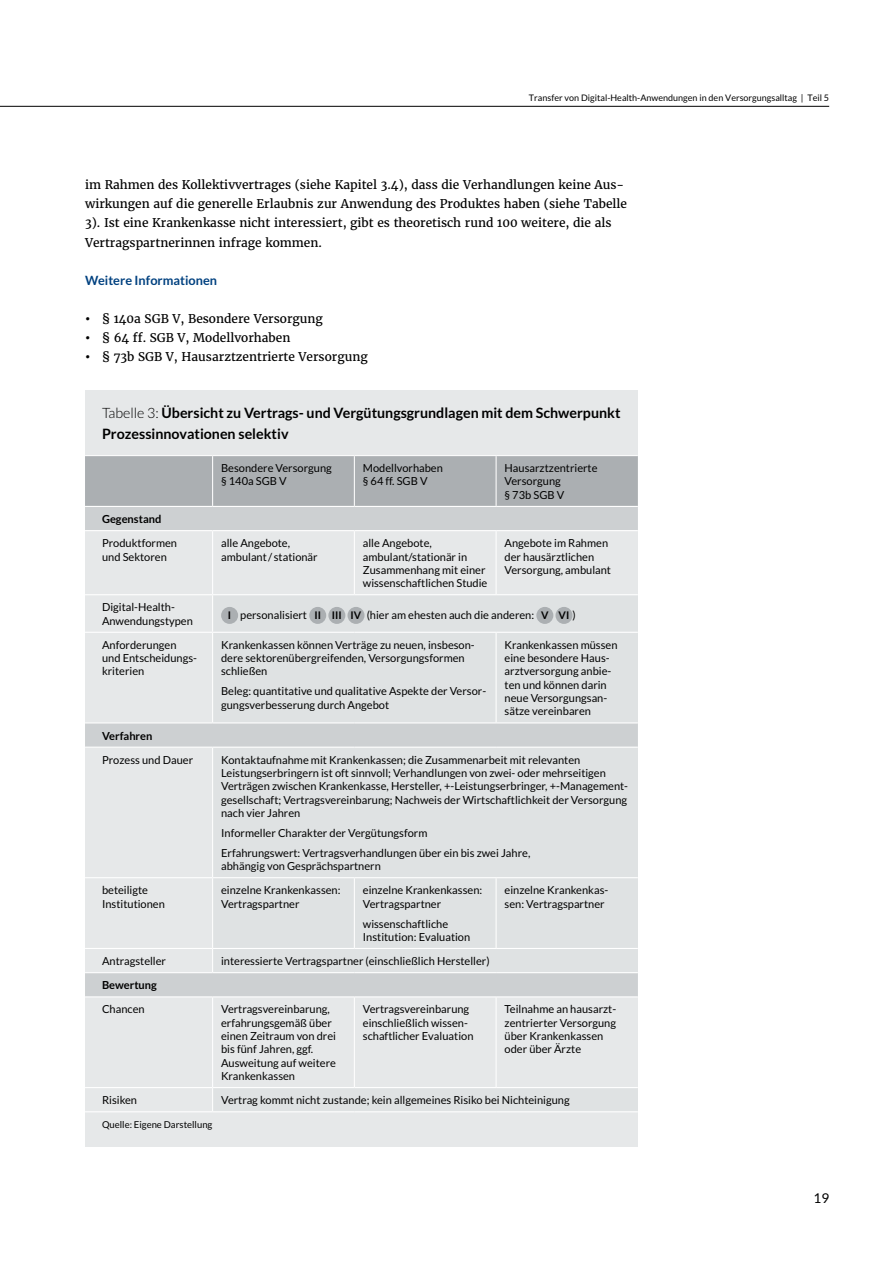
<style>
.page{position:relative;width:893px;height:1263px;background:#fff}
.page>*{position:absolute;margin:0;border:0;box-sizing:border-box;transform-origin:0 0}
.t1{font:700 14.25px/20.2px "Lato";color:#000}
.t2{font:13.5px "Lato";color:#000}
.t3{font:700 12.75px "Lato";color:#004180}
.t4{font:12px/19.2px "Merriweather";color:#000}
.t5{font:11.1px/13.4px "Lato";color:#000}
.t6{font:700 11.1px "Lato";color:#000}
.t7{font:9.45px "Lato";color:#000}
.t8{font:9px "Lato";color:#000}
.s1{font-weight:700;font-size:12.75px}
.s2{color:#fff}
.s3{font-weight:300}
.s4{font-weight:700;font-size:10.5px}
</style>
<div class="page">
<hr style="left:0;top:106px;width:829px;height:1px;background:#000">
<div style="left:85px;top:390px;width:553px;height:756px;background:#e6e8e9"></div>
<div style="left:85px;top:456px;width:553px;height:50px;background:#abafb2"></div>
<svg style="left:85px;top:507px;width:553px;height:489px"></svg>
<svg style="left:213px;top:595px;width:425px;height:403px"></svg>
<hr style="left:212px;top:531px;width:1px;height:63px;background:#fff">
<hr style="left:354px;top:531px;width:1px;height:63px;background:#fff">
<hr style="left:496px;top:531px;width:1px;height:63px;background:#fff">
<hr style="left:212px;top:595px;width:1px;height:37px;background:#fff">
<hr style="left:212px;top:633px;width:1px;height:89px;background:#fff">
<hr style="left:496px;top:633px;width:1px;height:89px;background:#fff">
<hr style="left:212px;top:748px;width:1px;height:129px;background:#fff">
<hr style="left:212px;top:878px;width:1px;height:70px;background:#fff">
<hr style="left:354px;top:878px;width:1px;height:70px;background:#fff">
<hr style="left:496px;top:878px;width:1px;height:70px;background:#fff">
<svg style="left:212px;top:949px;width:1px;height:23px"></svg>
<hr style="left:212px;top:997px;width:1px;height:90px;background:#fff">
<hr style="left:354px;top:997px;width:1px;height:90px;background:#fff">
<hr style="left:496px;top:997px;width:1px;height:90px;background:#fff">
<svg style="left:212px;top:1088px;width:1px;height:23px"></svg>
<hr style="left:85px;top:506px;width:128px;height:1px;background:#fff">
<hr style="left:213px;top:506px;width:141px;height:1px;background:#fff">
<hr style="left:354px;top:506px;width:142px;height:1px;background:#fff">
<hr style="left:496px;top:506px;width:142px;height:1px;background:#fff">
<hr style="left:85px;top:530px;width:128px;height:1px;background:#fff">
<hr style="left:213px;top:530px;width:141px;height:1px;background:#fff">
<hr style="left:354px;top:530px;width:142px;height:1px;background:#fff">
<hr style="left:496px;top:530px;width:142px;height:1px;background:#fff">
<hr style="left:85px;top:594px;width:128px;height:1px;background:#fff">
<hr style="left:213px;top:594px;width:141px;height:1px;background:#fff">
<hr style="left:354px;top:594px;width:142px;height:1px;background:#fff">
<hr style="left:496px;top:594px;width:142px;height:1px;background:#fff">
<hr style="left:85px;top:632px;width:128px;height:1px;background:#fff">
<hr style="left:213px;top:632px;width:141px;height:1px;background:#fff">
<hr style="left:354px;top:632px;width:142px;height:1px;background:#fff">
<hr style="left:496px;top:632px;width:142px;height:1px;background:#fff">
<hr style="left:85px;top:722px;width:128px;height:1px;background:#fff">
<hr style="left:213px;top:722px;width:141px;height:1px;background:#fff">
<hr style="left:354px;top:722px;width:142px;height:1px;background:#fff">
<hr style="left:496px;top:722px;width:142px;height:1px;background:#fff">
<hr style="left:85px;top:747px;width:128px;height:1px;background:#fff">
<hr style="left:213px;top:747px;width:141px;height:1px;background:#fff">
<hr style="left:354px;top:747px;width:142px;height:1px;background:#fff">
<hr style="left:496px;top:747px;width:142px;height:1px;background:#fff">
<hr style="left:85px;top:877px;width:128px;height:1px;background:#fff">
<hr style="left:213px;top:877px;width:141px;height:1px;background:#fff">
<hr style="left:354px;top:877px;width:142px;height:1px;background:#fff">
<hr style="left:496px;top:877px;width:142px;height:1px;background:#fff">
<hr style="left:85px;top:948px;width:128px;height:1px;background:#fff">
<hr style="left:213px;top:948px;width:141px;height:1px;background:#fff">
<hr style="left:354px;top:948px;width:142px;height:1px;background:#fff">
<hr style="left:496px;top:948px;width:142px;height:1px;background:#fff">
<hr style="left:85px;top:972px;width:128px;height:1px;background:#fff">
<hr style="left:213px;top:972px;width:141px;height:1px;background:#fff">
<hr style="left:354px;top:972px;width:142px;height:1px;background:#fff">
<hr style="left:496px;top:972px;width:142px;height:1px;background:#fff">
<hr style="left:85px;top:996px;width:128px;height:1px;background:#fff">
<hr style="left:213px;top:996px;width:141px;height:1px;background:#fff">
<hr style="left:354px;top:996px;width:142px;height:1px;background:#fff">
<hr style="left:496px;top:996px;width:142px;height:1px;background:#fff">
<hr style="left:85px;top:1087px;width:128px;height:1px;background:#fff">
<hr style="left:213px;top:1087px;width:141px;height:1px;background:#fff">
<hr style="left:354px;top:1087px;width:142px;height:1px;background:#fff">
<hr style="left:496px;top:1087px;width:142px;height:1px;background:#fff">
<hr style="left:85px;top:1111px;width:128px;height:1px;background:#fff">
<hr style="left:213px;top:1111px;width:141px;height:1px;background:#fff">
<hr style="left:354px;top:1111px;width:142px;height:1px;background:#fff">
<hr style="left:496px;top:1111px;width:142px;height:1px;background:#fff">
<hr style="left:212px;top:456px;width:1px;height:50px;background:#fff">
<hr style="left:354px;top:456px;width:1px;height:50px;background:#fff">
<hr style="left:496px;top:456px;width:1px;height:50px;background:#fff">
<hr style="left:85px;top:455px;width:128px;height:1px;background:#fff">
<hr style="left:213px;top:455px;width:141px;height:1px;background:#fff">
<hr style="left:354px;top:455px;width:142px;height:1px;background:#fff">
<hr style="left:496px;top:455px;width:142px;height:1px;background:#fff">
<div style="left:221px;top:607px;width:17px;height:17px;background:#abafb2;border-radius:50%"></div>
<div style="left:309px;top:607px;width:17px;height:17px;background:#abafb2;border-radius:50%"></div>
<div style="left:328px;top:607px;width:17px;height:17px;background:#abafb2;border-radius:50%"></div>
<div style="left:347px;top:607px;width:18px;height:17px;background:#abafb2;border-radius:50%"></div>
<div style="left:536px;top:607px;width:17px;height:17px;background:#abafb2;border-radius:50%"></div>
<div style="left:555px;top:607px;width:17px;height:17px;background:#abafb2;border-radius:50%"></div>
<p class="t8" style="left:529px;top:93px;width:302px">Transfer von Digital-Health-Anwendungen in den Versorgungsalltag | Teil 5</p>
<p class="t4" style="left:85px;top:175px;width:544px">im Rahmen des Kollektivvertrages (siehe Kapitel 3.4), dass die Verhandlungen keine Aus&shy;wirkungen auf die generelle Erlaubnis zur Anwendung des Produktes haben (siehe Tabelle 3). Ist eine Krankenkasse nicht interessiert, gibt es theoretisch rund 100 weitere, die als Vertragspartnerinnen infrage kommen.</p>
<p class="t3" style="left:85px;top:273px;width:134px">Weitere Informationen</p>
<p class="t4" style="left:85px;top:309px;width:239px"><span class="s1">•</span> § 140a SGB V, Besondere Versorgung</p>
<p class="t4" style="left:85px;top:328px;width:207px"><span class="s1">•</span> § 64 ff. SGB V, Modellvorhaben</p>
<p class="t4" style="left:85px;top:347px;width:342px"><span class="s1">•</span> § 73b SGB V, Hausarztzentrierte Versorgung <span class="s2">Tabelle 3</span></p>
<p class="t1" style="left:102px;top:403px;width:520px"><span class="s3">Tabelle 3:</span> Übersicht zu Vertrags- und Vergütungsgrundlagen mit dem Schwerpunkt<br>Prozessinnovationen selektiv</p>
<p class="t5" style="left:221px;top:461px;width:112px">Besondere Versorgung § 140a SGB V</p>
<p class="t5" style="left:363px;top:461px;width:82px">Modellvorhaben § 64 ff. SGB V</p>
<p class="t5" style="left:505px;top:461px;width:94px">Hausarztzentrierte<br>Versorgung<br>§ 73b SGB V</p>
<p class="t6" style="left:102px;top:513px;width:61px">Gegenstand</p>
<p class="t5" style="left:102px;top:536px;width:77px">Produktformen und Sektoren</p>
<p class="t5" style="left:221px;top:536px;width:98px">alle Angebote, ambulant/ stationär</p>
<p class="t5" style="left:363px;top:536px;width:126px">alle Angebote, ambulant/stationär in<br>Zusammenhang mit einer wissenschaftlichen Studie</p>
<p class="t5" style="left:505px;top:536px;width:108px">Angebote im Rahmen der hausärztlichen<br>Versorgung, ambulant</p>
<p class="t5" style="left:102px;top:600px;width:92px">Digital-Health-<br>Anwendungstypen</p>
<p class="t5" style="left:228px;top:609px;width:349px"><span class="s4">I</span> personalisiert <span class="s4">II III IV</span> (hier am ehesten auch die anderen: <span class="s4">V VI</span> )</p>
<p class="t5" style="left:102px;top:638px;width:96px">Anforderungen und Entscheidungs&shy;kriterien</p>
<p class="t5" style="left:221px;top:638px;width:255px">Krankenkassen können Verträge zu neuen, insbeson&shy;dere sektorenübergreifenden, Versorgungsformen schließen</p>
<p class="t5" style="left:221px;top:684px;width:267px">Beleg: quantitative und qualitative Aspekte der Versor&shy;gungsverbesserung durch Angebot</p>
<p class="t5" style="left:505px;top:638px;width:114px">Krankenkassen müssen eine besondere Haus&shy;arztversorgung anbie&shy;ten und können darin neue Versorgungsan&shy;sätze vereinbaren</p>
<p class="t6" style="left:102px;top:729px;width:52px">Verfahren</p>
<p class="t5" style="left:102px;top:753px;width:93px">Prozess und Dauer</p>
<p class="t5" style="left:221px;top:753px;width:408px">Kontaktaufnahme mit Krankenkassen; die Zusammenarbeit mit relevanten Leistungserbringern ist oft sinnvoll; Verhandlungen von zwei- oder mehrseitigen Verträgen zwischen Krankenkasse, Hersteller, +-Leistungserbringer, +-Management&shy;gesellschaft; Vertragsvereinbarung; Nachweis der Wirtschaftlichkeit der Versorgung nach vier Jahren</p>
<p class="t5" style="left:221px;top:823px;width:311px;line-height:20px">Informeller Charakter der Vergütungsform<br>Erfahrungswert: Vertragsverhandlungen über ein bis zwei Jahre,</p>
<p class="t5" style="left:221px;top:859px;width:161px">abhängig von Gesprächspartnern</p>
<p class="t5" style="left:102px;top:883px;width:64px">beteiligte<br>Institutionen</p>
<p class="t5" style="left:221px;top:883px;width:121px">einzelne Krankenkassen:<br>Vertragspartner</p>
<p class="t5" style="left:363px;top:883px;width:121px">einzelne Krankenkassen:<br>Vertragspartner</p>
<p class="t5" style="left:363px;top:917px;width:109px">wissenschaftliche<br>Institution: Evaluation</p>
<p class="t5" style="left:505px;top:883px;width:105px">einzelne Krankenkas&shy;sen: Vertragspartner</p>
<p class="t5" style="left:102px;top:954px;width:66px">Antragsteller</p>
<p class="t5" style="left:221px;top:954px;width:270px">interessierte Vertragspartner (einschließlich Hersteller)</p>
<p class="t6" style="left:102px;top:979px;width:56px">Bewertung</p>
<p class="t5" style="left:102px;top:1003px;width:44px">Chancen</p>
<p class="t5" style="left:221px;top:1003px;width:116px">Vertragsvereinbarung, erfahrungsgemäß über einen Zeitraum von drei bis fünf Jahren, ggf.<br>Ausweitung auf weitere<br>Krankenkassen</p>
<p class="t5" style="left:363px;top:1003px;width:112px">Vertragsvereinbarung einschließlich wissen&shy;schaftlicher Evaluation</p>
<p class="t5" style="left:505px;top:1003px;width:113px">Teilnahme an hausarzt&shy;zentrierter Versorgung über Krankenkassen oder über Ärzte</p>
<p class="t5" style="left:102px;top:1093px;width:37px">Risiken</p>
<p class="t5" style="left:221px;top:1093px;width:350px">Vertrag kommt nicht zustande; kein allgemeines Risiko bei Nichteinigung</p>
<p class="t7" style="left:102px;top:1119px;width:112px">Quelle: Eigene Darstellung</p>
<p class="t2" style="left:813px;top:1191px;width:17px">19</p>
</div>
